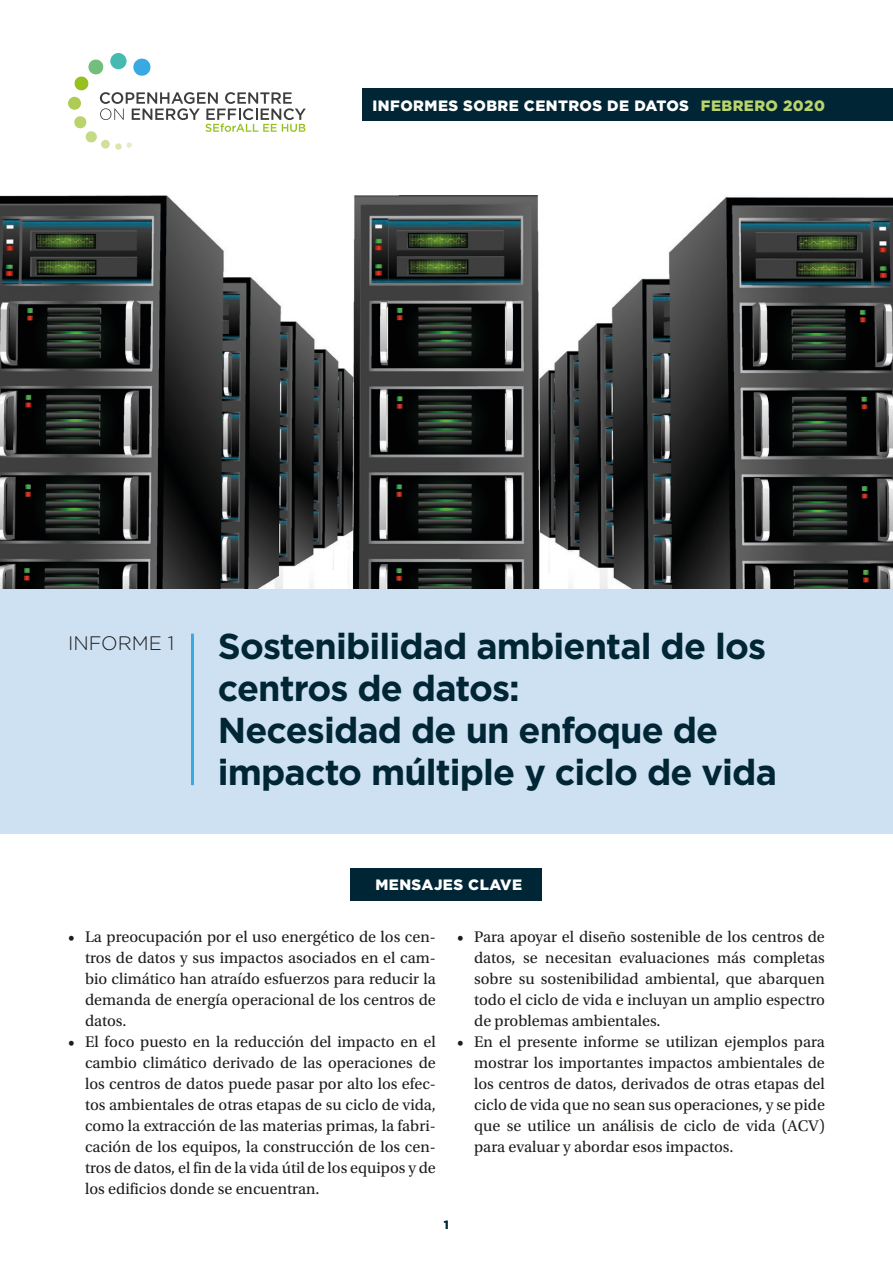
<style>
.page{position:relative;width:893px;height:1263px;background:#fff}
.page>*{position:absolute;margin:0;border:0;box-sizing:border-box;transform-origin:0 0}
.Overskrift{font:700 36px/42px "Gotham";letter-spacing:-.025em;color:#002636}
.Overskrift-2{font:300 19.5px "Gotham";color:#1d1d1b}
.Key_Meaasges{font:16.2px/21px "Utopia Std";color:#1d1d1b;text-align:justify}
.Dato{font:900 15px "Gotham";letter-spacing:.03em;color:#fff}
.Dato-2{font:900 15px "Gotham";letter-spacing:.03em;color:#bad36c}
.t1{font:900 12px "Gotham";color:#002636}
</style>
<div class="page">
<img style="left:0;top:195px;width:893px;height:394px">
<div style="left:362px;top:89px;width:531px;height:32px;background:#002636"></div>
<div style="left:351px;top:868px;width:191px;height:33px;background:#002636"></div>
<svg style="left:110px;top:53px;width:17px;height:16px"></svg>
<div style="left:68px;top:97px;width:13px;height:13px;background:#aecc53;border-radius:50%"></div>
<svg style="left:73px;top:57px;width:233px;height:91px"></svg>
<div style="left:0;top:589px;width:893px;height:244px;background:#cee1f2"></div>
<hr style="left:191px;top:634px;width:3px;height:151px;background:#38aae1">
<p class="Dato" style="left:373px;top:95px;width:318px">INFORMES SOBRE CENTROS DE DATOS</p>
<p class="Dato-2" style="left:701px;top:95px;width:126px">FEBRERO 2020</p>
<p class="Overskrift-2" style="left:68px;top:631px;width:108px">INFORME 1</p>
<p class="Overskrift" style="left:218px;top:625px;width:550px">Sostenibilidad ambiental de los centros de datos:</p>
<p class="Overskrift" style="left:218px;top:709px;width:561px">Necesidad de un enfoque de impacto múltiple y ciclo de vida</p>
<p class="Dato" style="left:375px;top:874px;width:148px">MENSAJES CLAVE</p>
<p class="Key_Meaasges" style="left:85px;top:926px;width:352px;text-indent:-17px">• La preocupación por el uso energético de los cen&shy;tros de datos y sus impactos asociados en el cam&shy;bio climático han atraído esfuerzos para reducir la demanda de energía operacional de los centros de datos.</p>
<p class="Key_Meaasges" style="left:85px;top:1031px;width:352px;text-indent:-17px">• El foco puesto en la reducción del impacto en el cambio climático derivado de las operaciones de los centros de datos puede pasar por alto los efec&shy;tos ambientales de otras etapas de su ciclo de vida, como la extracción de las materias primas, la fabri&shy;cación de los equipos, la construcción de los cen&shy;tros de datos, el fin de la vida útil de los equipos y de los edificios donde se encuentran.</p>
<p class="Key_Meaasges" style="left:474px;top:926px;width:352px;text-indent:-17px">• Para apoyar el diseño sostenible de los centros de datos, se necesitan evaluaciones más completas sobre su sostenibilidad ambiental, que abarquen todo el ciclo de vida e incluyan un amplio espectro de problemas ambientales.</p>
<p class="Key_Meaasges" style="left:474px;top:1031px;width:352px;text-indent:-17px">• En el presente informe se utilizan ejemplos para mostrar los importantes impactos ambientales de los centros de datos, derivados de otras etapas del ciclo de vida que no sean sus operaciones, y se pide que se utilice un análisis de ciclo de vida (ACV) para evaluar y abordar esos impactos.</p>
<p class="t1" style="left:444px;top:1216px;width:7px">1</p>
</div>
